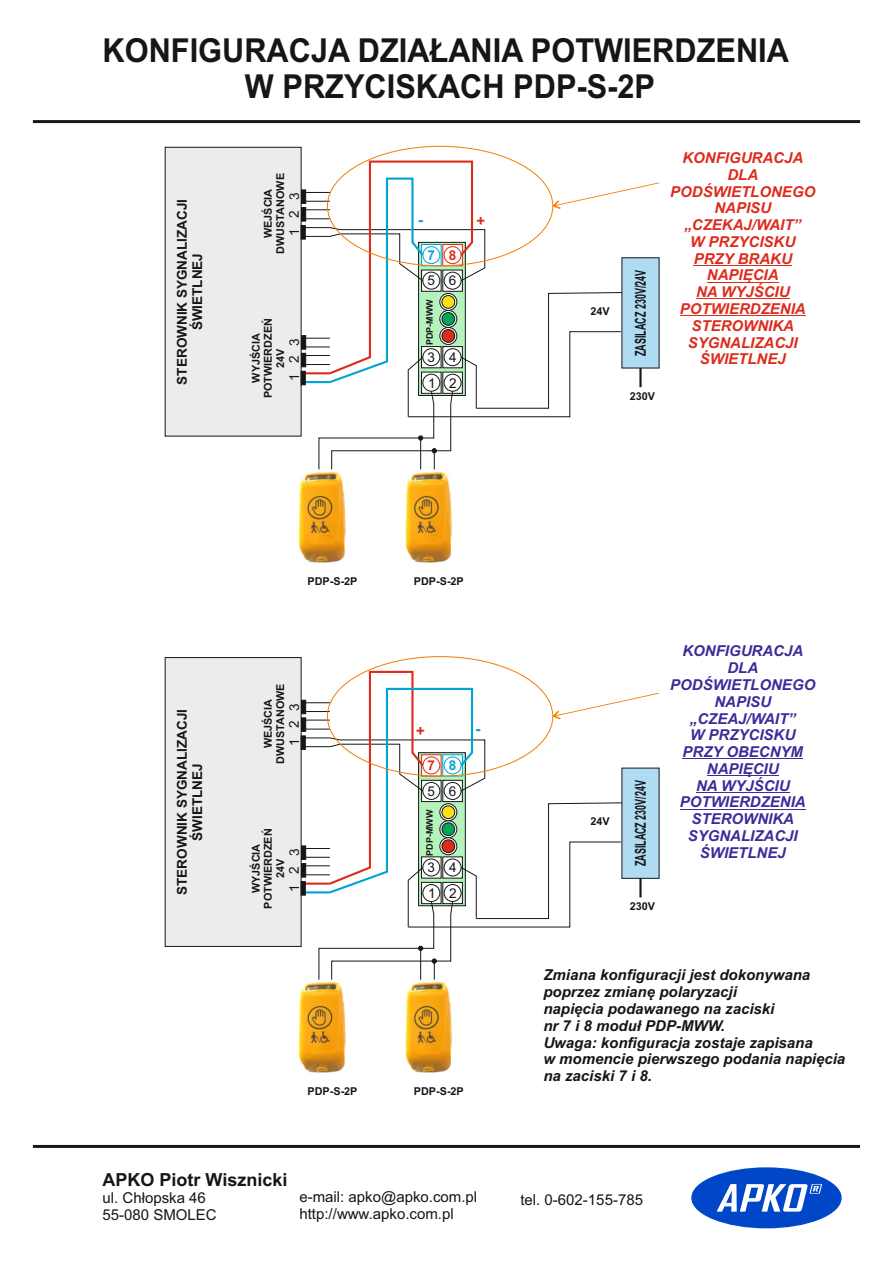
<style>
.page{position:relative;width:893px;height:1263px;background:#fff}
.page>*{position:absolute;margin:0;border:0;box-sizing:border-box;transform-origin:0 0}
.t1{font:700 33px/36.9px "Arial";color:#151616;text-align:center;scale:.93 1}
.t2{font:700 18px "Arial";color:#151616}
.t3{font:italic 700 15px/16.8px "Arial";color:#151616}
.t4{font:italic 700 15px/16.8px "Arial";color:#3c2b99;text-align:center}
.t5{font:italic 700 15px/16.8px "Arial";color:#dd2b1c;text-align:center}
.t6{font:15px/16.8px "Arial";color:#151616}
.t7{font:700 15px "Arial";color:#151616;scale:.6 1}
.t8{font:700 15px "Arial";color:#00a3d4}
.t9{font:700 15px "Arial";color:#dd2b1c}
.t10{font:700 13.5px/15.1px "Arial";color:#151616;text-align:center}
.t11{font:13.5px "Arial";letter-spacing:.755em;color:#151616}
.t12{font:700 13.5px "Arial";color:#00a3d4}
.t13{font:700 13.5px "Arial";color:#dd2b1c}
.t14{font:700 10.8px/12.1px "Arial";color:#151616;text-align:center}
.t15{font:700 9px "Arial";color:#151616}
.s1{color:#dd2b1c}
.s2{color:#00a3d4}
</style>
<div class="page">
<hr style="left:33px;top:120px;width:827px;height:3px;background:#151616">
<div style="left:691px;top:1167px;width:151px;height:61px;background:#0046c8;border:2px solid #004bc8;border-radius:50%"></div>
<svg style="left:717px;top:1184px;width:105px;height:27px"></svg>
<hr style="left:33px;top:1145px;width:827px;height:3px;background:#151616">
<img style="left:298px;top:471px;width:48px;height:92px">
<img style="left:405px;top:471px;width:48px;height:92px">
<svg style="left:164px;top:146px;width:496px;height:324px"></svg>
<hr style="left:694px;top:265px;width:98px;height:1px;background:#dd2b1c">
<hr style="left:707px;top:282px;width:72px;height:1px;background:#dd2b1c">
<hr style="left:696px;top:299px;width:94px;height:1px;background:#dd2b1c">
<hr style="left:680px;top:315px;width:126px;height:1px;background:#dd2b1c">
<img style="left:298px;top:981px;width:48px;height:92px">
<img style="left:405px;top:981px;width:48px;height:92px">
<svg style="left:164px;top:657px;width:496px;height:323px"></svg>
<hr style="left:682px;top:758px;width:121px;height:1px;background:#3c2b99">
<hr style="left:707px;top:775px;width:72px;height:1px;background:#3c2b99">
<hr style="left:696px;top:792px;width:94px;height:1px;background:#3c2b99">
<hr style="left:680px;top:809px;width:126px;height:1px;background:#3c2b99">
<h1 class="t1" style="left:103px;top:35px;width:740px">KONFIGURACJA DZIAŁANIA POTWIERDZENIA<br>W PRZYCISKACH PDP-S-2P</h1>
<p class="t10" style="left:176px;top:384px;width:187px;rotate:-90deg">STEROWNIK SYGNALIZACJI<br>ŚWIETLNEJ</p>
<p class="t14" style="left:263px;top:254px;width:82px;rotate:-90deg">WEJŚCIA<br>DWUSTANOWE</p>
<p class="t11" style="left:289px;top:236px;width:44px;rotate:-90deg">123</p>
<p class="t14" style="left:251px;top:398px;width:81px;rotate:-90deg">WYJŚCIA<br>POTWIERDZEŃ<br>24V</p>
<p class="t11" style="left:289px;top:381px;width:44px;rotate:-90deg">123</p>
<p class="t8" style="left:418px;top:214px;width:6px">-</p>
<p class="t9" style="left:477px;top:215px;width:10px">+</p>
<p class="t12" style="left:428px;top:250px;width:30px">7 <span class="s1">8</span></p>
<p class="t15" style="left:426px;top:345px;width:47px;rotate:-90deg">PDP-MWW</p>
<p class="t11" style="left:428px;top:276px;width:30px">5 6</p>
<p class="t11" style="left:428px;top:352px;width:31px">3 4</p>
<p class="t11" style="left:428px;top:378px;width:30px">1 2</p>
<p class="t14" style="left:590px;top:306px;width:21px">24V</p>
<p class="t7" style="left:635px;top:356px;width:145px;rotate:-90deg">ZASILACZ 230V/24V</p>
<p class="t14" style="left:630px;top:391px;width:27px">230V</p>
<p class="t5" style="left:670px;top:151px;width:147px">KONFIGURACJA<br>DLA<br>PODŚWIETLONEGO<br>NAPISU „CZEKAJ/WAIT”<br>W PRZYCISKU<br>PRZY BRAKU<br>NAPIĘCIA<br>NA WYJŚCIU<br>POTWIERDZENIA<br>STEROWNIKA<br>SYGNALIZACJI<br>ŚWIETLNEJ</p>
<p class="t10" style="left:176px;top:895px;width:187px;rotate:-90deg">STEROWNIK SYGNALIZACJI<br>ŚWIETLNEJ</p>
<p class="t14" style="left:308px;top:576px;width:51px">PDP-S-2P</p>
<p class="t14" style="left:414px;top:576px;width:51px">PDP-S-2P</p>
<p class="t14" style="left:263px;top:764px;width:82px;rotate:-90deg">WEJŚCIA<br>DWUSTANOWE</p>
<p class="t11" style="left:289px;top:746px;width:44px;rotate:-90deg">123</p>
<p class="t14" style="left:251px;top:908px;width:81px;rotate:-90deg">WYJŚCIA<br>POTWIERDZEŃ<br>24V</p>
<p class="t11" style="left:289px;top:892px;width:44px;rotate:-90deg">123</p>
<p class="t9" style="left:416px;top:725px;width:10px">+</p>
<p class="t8" style="left:476px;top:723px;width:6px">-</p>
<p class="t13" style="left:428px;top:760px;width:30px">7 <span class="s2">8</span></p>
<p class="t15" style="left:426px;top:855px;width:47px;rotate:-90deg">PDP-MWW</p>
<p class="t11" style="left:428px;top:786px;width:30px">5 6</p>
<p class="t11" style="left:428px;top:862px;width:31px">3 4</p>
<p class="t11" style="left:428px;top:888px;width:30px">1 2</p>
<p class="t14" style="left:308px;top:1086px;width:51px">PDP-S-2P</p>
<p class="t14" style="left:414px;top:1086px;width:51px">PDP-S-2P</p>
<p class="t14" style="left:590px;top:816px;width:21px">24V</p>
<p class="t7" style="left:635px;top:866px;width:145px;rotate:-90deg">ZASILACZ 230V/24V</p>
<p class="t14" style="left:630px;top:901px;width:27px">230V</p>
<p class="t4" style="left:670px;top:644px;width:147px">KONFIGURACJA<br>DLA<br>PODŚWIETLONEGO<br>NAPISU „CZEAJ/WAIT”<br>W PRZYCISKU<br>PRZY OBECNYM<br>NAPIĘCIU<br>NA WYJŚCIU<br>POTWIERDZENIA<br>STEROWNIKA<br>SYGNALIZACJI<br>ŚWIETLNEJ</p>
<p class="t3" style="left:543px;top:968px;width:303px">Zmiana konfiguracji jest dokonywana poprzez zmianę polaryzacji<br>napięcia podawanego na zaciski<br>nr 7 i 8 moduł PDP-MWW.<br>Uwaga: konfiguracja zostaje zapisana<br>w momencie pierwszego podania napięcia na zaciski 7 i 8.</p>
<p class="t2" style="left:103px;top:1173px;width:186px">APKO Piotr Wisznicki</p>
<p class="t6" style="left:103px;top:1191px;width:116px">ul. Chłopska 46<br>55-080 SMOLEC</p>
<p class="t6" style="left:520px;top:1192px;width:124px">tel. 0-602-155-785</p>
<p class="t6" style="left:299px;top:1189px;width:179px">e-mail: apko@apko.com.pl http://www.apko.com.pl</p>
</div>
